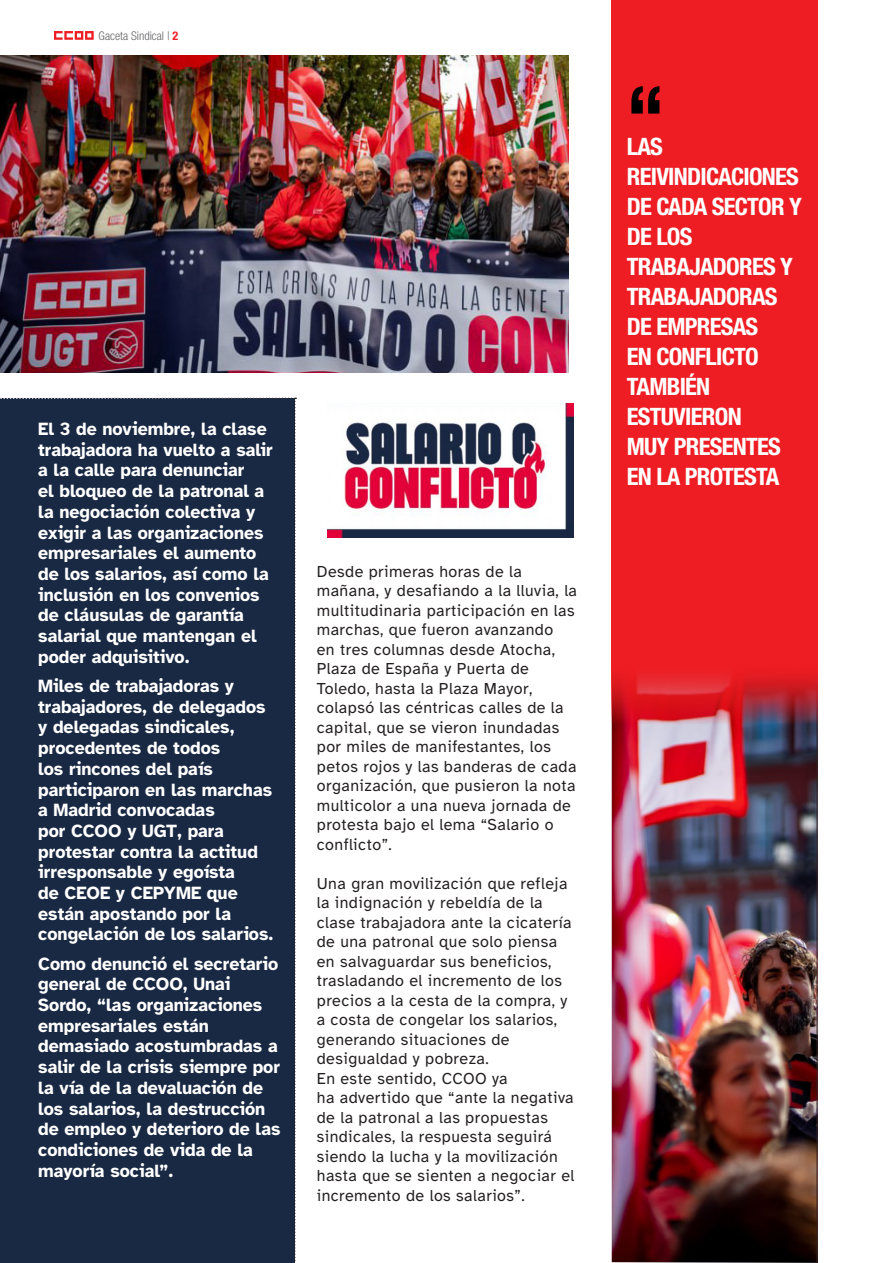
<style>
.page{position:relative;width:893px;height:1263px;background:#fff}
.page>*{position:absolute;margin:0;border:0;box-sizing:border-box;transform-origin:0 0}
.t1{font:700 condensed 24px/30px "Helvetica Neue LT Std";letter-spacing:-.03em;color:#fff}
.t2{font:700 18.45px/20.7px "Atkinson Hyperlegible";color:#fff;scale:.96 1}
.t3{font:16.5px/19.5px "Atkinson Hyperlegible";letter-spacing:.03em;color:#231f20}
.t4{font:300 condensed 12px "Helvetica Neue LT Std";color:#636366}
.s1{font-weight:700;color:#ee1d23}
</style>
<div class="page">
<svg style="left:54px;top:31px;width:40px;height:9px"></svg>
<img style="left:328px;top:404px;width:245px;height:134px">
<div style="left:0;top:398px;width:296px;height:865px;background:#192943"></div>
<div style="left:611px;top:0;width:206px;height:1263px;background:#ee1d23"></div>
<img style="left:613px;top:674px;width:202px;height:587px">
<img style="left:0;top:55px;width:569px;height:317px">
<svg style="left:631px;top:86px;width:28px;height:28px"></svg>
<p class="t4" style="left:99px;top:28px;width:81px">Gaceta Sindical | <span class="s1">2</span></p>
<p class="t2" style="left:38px;top:419px;width:246px">El 3 de noviembre, la clase trabajadora ha vuelto a salir a la calle para denunciar<br>el bloqueo de la patronal a la negociación colectiva y exigir a las organizaciones empresariales el aumento de los salarios, así como la inclusión en los convenios de cláusulas de garantía salarial que mantengan el poder adquisitivo.</p>
<p class="t2" style="left:38px;top:676px;width:246px">Miles de trabajadoras y trabajadores, de delegados y delegadas sindicales, procedentes de todos<br>los rincones del país participaron en las marchas a Madrid convocadas<br>por CCOO y UGT, para protestar contra la actitud irresponsable y egoísta<br>de CEOE y CEPYME que están apostando por la congelación de los salarios.</p>
<p class="t2" style="left:38px;top:953px;width:254px">Como denunció el secretario general de CCOO, Unai<br>Sordo, “las organizaciones empresariales están demasiado acostumbradas a salir de la crisis siempre por la vía de la devaluación de los salarios, la destrucción de empleo y deterioro de las condiciones de vida de la mayoría social”.</p>
<p class="t3" style="left:317px;top:562px;width:262px">Desde primeras horas de la mañana, y desafiando a la lluvia, la multitudinaria participación en las marchas, que fueron avanzando<br>en tres columnas desde Atocha,<br>Plaza de España y Puerta de<br>Toledo, hasta la Plaza Mayor, colapsó las céntricas calles de la capital, que se vieron inundadas por miles de manifestantes, los petos rojos y las banderas de cada organización, que pusieron la nota multicolor a una nueva jornada de protesta bajo el lema “Salario o conflicto”.</p>
<p class="t3" style="left:317px;top:874px;width:256px">Una gran movilización que refleja la indignación y rebeldía de la clase trabajadora ante la cicatería de una patronal que solo piensa en salvaguardar sus beneficios, trasladando el incremento de los precios a la cesta de la compra, y a costa de congelar los salarios, generando situaciones de desigualdad y pobreza.</p>
<p class="t3" style="left:317px;top:1069px;width:192px">En este sentido, CCOO ya</p>
<p class="t3" style="left:317px;top:1088px;width:259px">ha advertido que “ante la negativa de la patronal a las propuestas sindicales, la respuesta seguirá siendo la lucha y la movilización hasta que se sienten a negociar el incremento de los salarios”.</p>
<p class="t1" style="left:627px;top:131px;width:174px">LAS<br>REIVINDICACIONES</p>
<p class="t1" style="left:627px;top:191px;width:177px">DE CADA SECTOR Y</p>
<p class="t1" style="left:627px;top:221px;width:168px">DE LOS<br>TRABAJADORES Y<br>TRABAJADORAS</p>
<p class="t1" style="left:627px;top:311px;width:133px">DE EMPRESAS</p>
<p class="t1" style="left:627px;top:341px;width:134px">EN CONFLICTO</p>
<p class="t1" style="left:627px;top:371px;width:85px">TAMBIÉN</p>
<p class="t1" style="left:627px;top:401px;width:116px">ESTUVIERON</p>
<p class="t1" style="left:627px;top:431px;width:156px">MUY PRESENTES</p>
<p class="t1" style="left:627px;top:461px;width:154px">EN LA PROTESTA</p>
</div>
